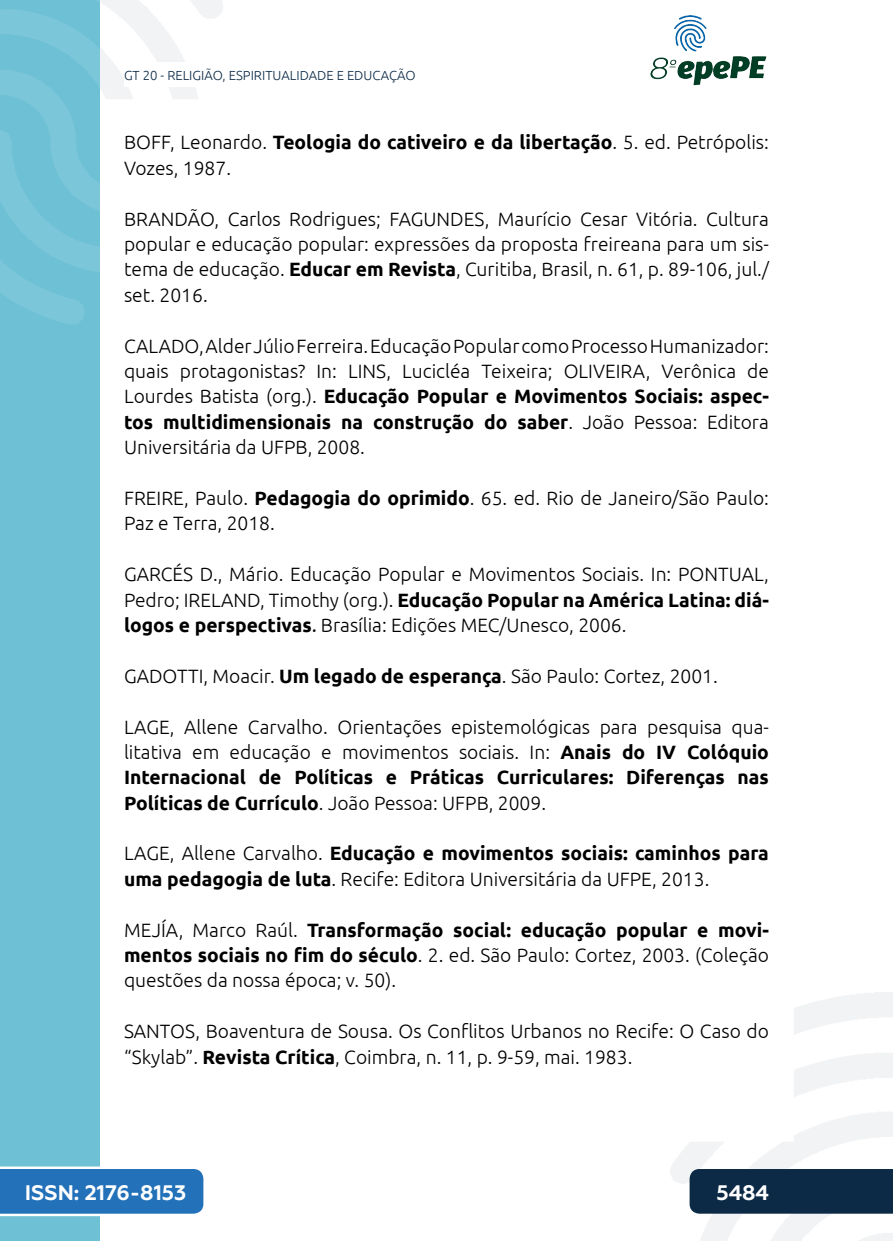
<style>
.page{position:relative;width:893px;height:1241px;background:#fff}
.page>*{position:absolute;margin:0;border:0;box-sizing:border-box;transform-origin:0 0}
.t1{font:700 21px "Geometria";color:#fff}
._11_REFERENCIAS{font:300 19.25px/25.4px "Ubuntu";color:#000;text-align:justify}
.t2{font:300 13.12px "Ubuntu";color:#0c2a46}
.s1{font-weight:700}
.s2{font-weight:400;font-style:italic}
</style>
<div class="page">
<svg style="left:670px;top:992px;width:223px;height:248px"></svg>
<svg style="left:99px;top:0;width:124px;height:324px"></svg>
<img style="left:650px;top:15px;width:117px;height:71px">
<div style="left:0;top:0;width:99px;height:1240px;background:#6ec0d5"></div>
<svg style="left:0;top:0;width:99px;height:325px"></svg>
<svg style="left:0;top:1166px;width:203px;height:49px;background:#367dbf"></svg>
<div style="left:690px;top:1168px;width:203px;height:45px;background:#0c2a46"></div>
<div style="left:124px;top:62px;width:516px;height:25px;background:#fff"></div>
<p class="t2" style="left:124px;top:67px;width:293px">GT 20 - RELIGIÃO, ESPIRITUALIDADE E EDUCAÇÃO</p>
<p class="_11_REFERENCIAS" style="left:124px;top:129px;width:646px">BOFF, Leonardo. <span class="s1">Teologia do cativeiro e da libertação</span>. 5. ed. Petrópolis:<br>Vozes, 1987.</p>
<p class="_11_REFERENCIAS" style="left:124px;top:205px;width:646px">BRANDÃO, Carlos Rodrigues; FAGUNDES, Maurício Cesar Vitória. Cultura popular e educação popular: expressões da proposta freireana para um sis&shy;tema de educação. <span class="s1">Educar em Revista</span>, Curitiba, Brasil, n. 61, p. 89-106, jul./ set. 2016.</p>
<p class="_11_REFERENCIAS" style="left:124px;top:332px;width:646px">CALADO, Alder Júlio Ferreira. Educação Popular como Processo Humanizador: quais protagonistas? In: LINS, Lucicléa Teixeira; OLIVEIRA, Verônica de Lourdes Batista (org.). <span class="s1">Educação Popular e Movimentos Sociais: aspec&shy;tos multidimensionais na construção do saber</span>. João Pessoa: Editora Universitária da UFPB, 2008.</p>
<p class="_11_REFERENCIAS" style="left:124px;top:485px;width:646px">FREIRE, Paulo. <span class="s1">Pedagogia do oprimido</span>. 65. ed. Rio de Janeiro/São Paulo:<br>Paz e Terra, 2018.</p>
<p class="_11_REFERENCIAS" style="left:124px;top:561px;width:646px">GARCÉS D., Mário. Educação Popular e Movimentos Sociais. In: PONTUAL, Pedro; IRELAND, Timothy (org.). <span class="s1">Educação Popular na América Latina: diá&shy;logos e perspectivas</span><span class="s2">.</span> Brasília: Edições MEC/Unesco, 2006.</p>
<p class="_11_REFERENCIAS" style="left:124px;top:662px;width:595px">GADOTTI, Moacir. <span class="s1">Um legado de esperança</span>. São Paulo: Cortez, 2001.</p>
<p class="_11_REFERENCIAS" style="left:124px;top:713px;width:646px">LAGE, Allene Carvalho. Orientações epistemológicas para pesquisa qua&shy;litativa em educação e movimentos sociais. In: <span class="s1">Anais do IV Colóquio Internacional de Políticas e Práticas Curriculares: Diferenças nas Políticas de Currículo</span>. João Pessoa: UFPB, 2009.</p>
<p class="_11_REFERENCIAS" style="left:124px;top:840px;width:646px">LAGE, Allene Carvalho. <span class="s1">Educação e movimentos sociais: caminhos para uma pedagogia de luta</span>. Recife: Editora Universitária da UFPE, 2013.</p>
<p class="_11_REFERENCIAS" style="left:124px;top:916px;width:646px">MEJÍA, Marco Raúl. <span class="s1">Transformação social: educação popular e movi&shy;mentos sociais no fim do século</span>. 2. ed. São Paulo: Cortez, 2003. (Coleção questões da nossa época; v. 50).</p>
<p class="_11_REFERENCIAS" style="left:124px;top:1017px;width:646px">SANTOS, Boaventura de Sousa. Os Conflitos Urbanos no Recife: O Caso do “Skylab”. <span class="s1">Revista Crítica</span>, Coimbra, n. 11, p. 9-59, mai. 1983.</p>
<p class="t1" style="left:25px;top:1179px;width:163px">ISSN: 2176-8153</p>
<p class="t1" style="left:716px;top:1179px;width:54px">5484</p>
</div>
